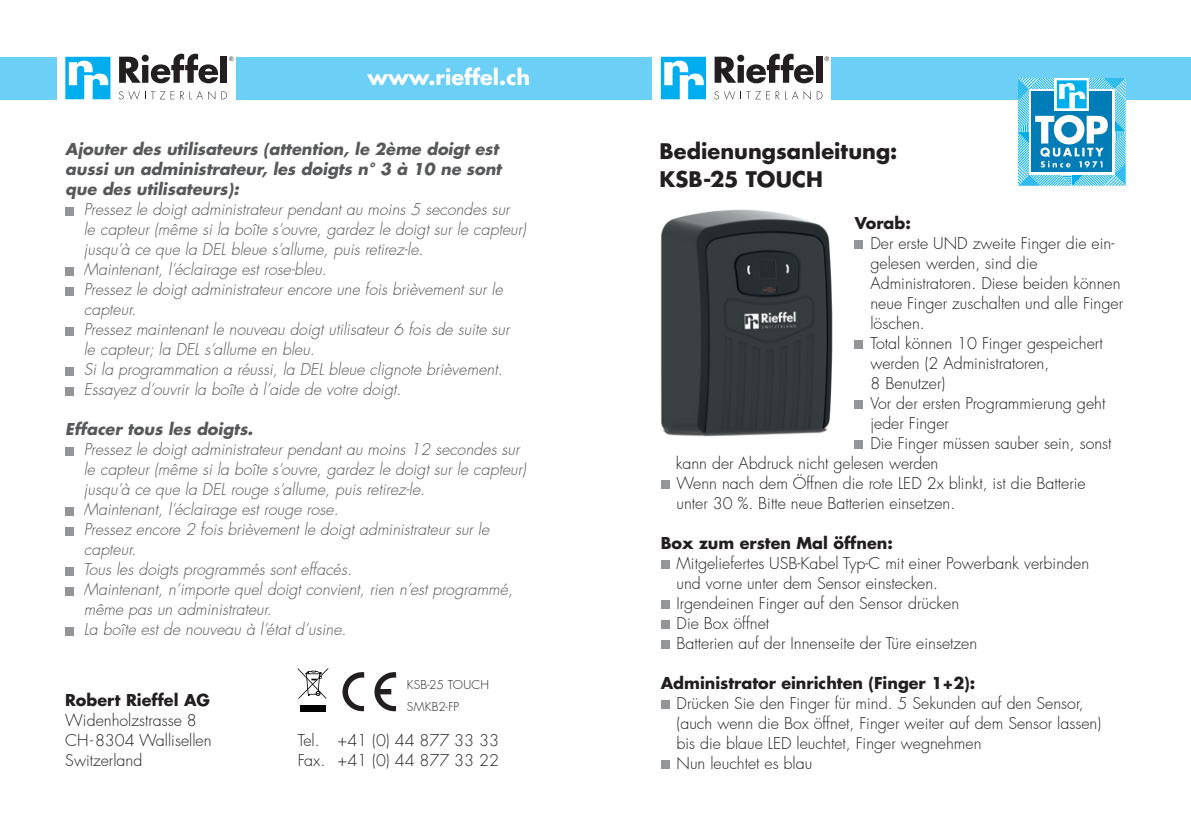
<style>
.page{position:relative;width:1191px;height:823px;background:#fff}
.page>*{position:absolute;margin:0;border:0;box-sizing:border-box;transform-origin:0 0}
._00_Seiten_Head_bold{font:700 21px "Futura LT Pro";color:#231f20}
._02_Fliesstext_DE{font:700 20.8px "Futura LT Pro";color:#fff}
._02_Fliesstext_F{font:italic 300 16px/20px "Futura LT Pro";color:#57585a}
._02_Fliesstext_DE-2{font:300 16px/20px "Futura LT Pro";color:#231f20}
._02_Fliesstext_Heads{font:italic 700 16px/20px "Futura LT Pro";color:#57585a}
._02_Fliesstext_Heads-2{font:700 16px "Futura LT Pro";color:#231f20}
._02_Fliesstext_DE-3{font:700 16px "Futura LT Pro";color:#231f20}
._01_Artikel_Front_Sp{font:300 12px "Futura LT Pro";letter-spacing:.005em;color:#231f20}
</style>
<div class="page">
<svg style="left:65px;top:57px;width:45px;height:42px"></svg>
<svg style="left:119px;top:54px;width:99px;height:29px"></svg>
<div style="left:220px;top:57px;width:7px;height:26px;background:#231f20"></div>
<svg style="left:119px;top:91px;width:46px;height:9px"></svg>
<svg style="left:171px;top:91px;width:3px;height:8px"></svg>
<svg style="left:180px;top:91px;width:35px;height:9px"></svg>
<svg style="left:221px;top:91px;width:6px;height:8px"></svg>
<div style="left:0;top:57px;width:57px;height:42px;background:#6bcff6"></div>
<div style="left:235px;top:57px;width:360px;height:42px;background:#6bcff6"></div>
<svg style="left:229px;top:57px;width:4px;height:4px"></svg>
<svg style="left:661px;top:57px;width:45px;height:42px"></svg>
<svg style="left:714px;top:54px;width:99px;height:29px"></svg>
<div style="left:816px;top:57px;width:6px;height:26px;background:#231f20"></div>
<svg style="left:714px;top:91px;width:65px;height:9px"></svg>
<svg style="left:785px;top:91px;width:37px;height:9px"></svg>
<div style="left:595px;top:57px;width:57px;height:42px;background:#6bcff6"></div>
<div style="left:831px;top:57px;width:360px;height:42px;background:#6bcff6"></div>
<svg style="left:824px;top:57px;width:5px;height:4px"></svg>
<svg style="left:1017px;top:78px;width:109px;height:108px"></svg>
<img style="left:660px;top:209px;width:173px;height:228px">
<div style="left:854px;top:240px;width:9px;height:9px;background:#939598"></div>
<div style="left:854px;top:340px;width:9px;height:9px;background:#939598"></div>
<div style="left:854px;top:400px;width:9px;height:9px;background:#939598"></div>
<div style="left:854px;top:440px;width:9px;height:9px;background:#939598"></div>
<div style="left:661px;top:480px;width:8px;height:9px;background:#939598"></div>
<div style="left:661px;top:560px;width:8px;height:9px;background:#939598"></div>
<div style="left:661px;top:600px;width:8px;height:9px;background:#939598"></div>
<div style="left:661px;top:620px;width:8px;height:9px;background:#939598"></div>
<div style="left:661px;top:640px;width:8px;height:9px;background:#939598"></div>
<div style="left:661px;top:700px;width:8px;height:9px;background:#939598"></div>
<div style="left:661px;top:760px;width:8px;height:9px;background:#939598"></div>
<div style="left:65px;top:207px;width:9px;height:8px;background:#939598"></div>
<div style="left:65px;top:267px;width:9px;height:8px;background:#939598"></div>
<div style="left:65px;top:287px;width:9px;height:8px;background:#939598"></div>
<div style="left:65px;top:327px;width:9px;height:8px;background:#939598"></div>
<div style="left:65px;top:367px;width:9px;height:8px;background:#939598"></div>
<div style="left:65px;top:387px;width:9px;height:8px;background:#939598"></div>
<div style="left:65px;top:447px;width:9px;height:8px;background:#939598"></div>
<div style="left:65px;top:507px;width:9px;height:8px;background:#939598"></div>
<div style="left:65px;top:527px;width:9px;height:8px;background:#939598"></div>
<div style="left:65px;top:567px;width:9px;height:8px;background:#939598"></div>
<div style="left:65px;top:587px;width:9px;height:8px;background:#939598"></div>
<div style="left:65px;top:627px;width:9px;height:8px;background:#939598"></div>
<svg style="left:342px;top:672px;width:22px;height:39px"></svg>
<svg style="left:374px;top:672px;width:22px;height:39px"></svg>
<div style="left:300px;top:705px;width:25px;height:6px;background:#000"></div>
<svg style="left:298px;top:668px;width:30px;height:31px"></svg>
<p class="_02_Fliesstext_DE" style="left:367px;top:61px;width:164px">www.rieffel.ch</p>
<p class="_02_Fliesstext_Heads" style="left:65px;top:139px;width:437px">Ajouter des utilisateurs (attention, le 2ème doigt est aussi un administrateur, les doigts n° 3 à 10 ne sont que des utilisateurs):</p>
<p class="_02_Fliesstext_F" style="left:84px;top:200px;width:444px">Pressez le doigt administrateur pendant au moins 5 secondes sur<br>le capteur (même si la boîte s’ouvre, gardez le doigt sur le capteur) jusqu’à ce que la DEL bleue s’allume, puis retirez-le.</p>
<p class="_02_Fliesstext_F" style="left:84px;top:260px;width:245px">Maintenant, l’éclairage est rose-bleu.</p>
<p class="_02_Fliesstext_F" style="left:84px;top:280px;width:420px">Pressez le doigt administrateur encore une fois brièvement sur le capteur.</p>
<p class="_02_Fliesstext_F" style="left:84px;top:320px;width:427px">Pressez maintenant le nouveau doigt utilisateur 6 fois de suite sur le capteur; la DEL s’allume en bleu.</p>
<p class="_02_Fliesstext_F" style="left:84px;top:360px;width:420px">Si la programmation a réussi, la DEL bleue clignote brièvement.</p>
<p class="_02_Fliesstext_F" style="left:84px;top:380px;width:319px">Essayez d’ouvrir la boîte à l’aide de votre doigt.</p>
<p class="_02_Fliesstext_Heads" style="left:65px;top:419px;width:189px">Effacer tous les doigts.</p>
<p class="_02_Fliesstext_F" style="left:84px;top:440px;width:444px">Pressez le doigt administrateur pendant au moins 12 secondes sur le capteur (même si la boîte s’ouvre, gardez le doigt sur le capteur) jusqu’à ce que la DEL rouge s’allume, puis retirez-le.</p>
<p class="_02_Fliesstext_F" style="left:84px;top:500px;width:256px">Maintenant, l’éclairage est rouge rose.</p>
<p class="_02_Fliesstext_F" style="left:84px;top:520px;width:407px">Pressez encore 2 fois brièvement le doigt administrateur sur le capteur.</p>
<p class="_02_Fliesstext_F" style="left:83px;top:560px;width:270px">Tous les doigts programmés sont effacés.</p>
<p class="_02_Fliesstext_F" style="left:84px;top:580px;width:431px">Maintenant, n’importe quel doigt convient, rien n’est programmé, même pas un administrateur.</p>
<p class="_02_Fliesstext_F" style="left:84px;top:620px;width:264px">La boîte est de nouveau à l’état d’usine.</p>
<p class="_02_Fliesstext_DE-3" style="left:65px;top:688px;width:146px">Robert Rieffel AG</p>
<p class="_02_Fliesstext_DE-2" style="left:65px;top:710px;width:133px">Widenholzstrasse 8</p>
<p class="_02_Fliesstext_DE-2" style="left:65px;top:730px;width:148px">CH-8304 Wallisellen</p>
<p class="_02_Fliesstext_DE-2" style="left:65px;top:750px;width:79px">Switzerland</p>
<p class="_01_Artikel_Front_Sp" style="left:407px;top:676px;width:84px">KSB-25 TOUCH</p>
<p class="_01_Artikel_Front_Sp" style="left:407px;top:699px;width:54px">SMKB2-FP</p>
<p class="_02_Fliesstext_DE-2" style="left:298px;top:730px;width:203px">Tel. +41 (0) 44 877 33 33</p>
<p class="_02_Fliesstext_DE-2" style="left:298px;top:750px;width:203px">Fax. +41 (0) 44 877 33 22</p>
<p class="_00_Seiten_Head_bold" style="left:659px;top:135px;width:239px">Bedienungsanleitung:</p>
<p class="_00_Seiten_Head_bold" style="left:659px;top:163px;width:165px">KSB-25 TOUCH</p>
<p class="_02_Fliesstext_Heads-2" style="left:854px;top:210px;width:58px">Vorab:</p>
<p class="_02_Fliesstext_DE-2" style="left:870px;top:233px;width:254px">Der erste UND zweite Finger die ein&shy;gelesen werden, sind die<br>Administratoren. Diese beiden können neue Finger zuschalten und alle Finger löschen.</p>
<p class="_02_Fliesstext_DE-2" style="left:870px;top:333px;width:234px">Total können 10 Finger gespeichert werden (2 Administratoren,<br>8 Benutzer)</p>
<p class="_02_Fliesstext_DE-2" style="left:870px;top:393px;width:236px">Vor der ersten Programmierung geht jeder Finger</p>
<p class="_02_Fliesstext_DE-2" style="left:675px;top:433px;width:437px;text-indent:195px">Die Finger müssen sauber sein, sonst kann der Abdruck nicht gelesen werden</p>
<p class="_02_Fliesstext_DE-2" style="left:676px;top:473px;width:411px">Wenn nach dem Öffnen die rote LED 2x blinkt, ist die Batterie unter 30 %. Bitte neue Batterien einsetzen.</p>
<p class="_02_Fliesstext_Heads-2" style="left:661px;top:530px;width:233px">Box zum ersten Mal öffnen:</p>
<p class="_02_Fliesstext_DE-2" style="left:676px;top:553px;width:414px">Mitgeliefertes USB-Kabel Typ-C mit einer Powerbank verbinden und vorne unter dem Sensor einstecken.</p>
<p class="_02_Fliesstext_DE-2" style="left:676px;top:593px;width:284px">Irgendeinen Finger auf den Sensor drücken</p>
<p class="_02_Fliesstext_DE-2" style="left:676px;top:613px;width:94px">Die Box öffnet</p>
<p class="_02_Fliesstext_DE-2" style="left:676px;top:633px;width:302px">Batterien auf der Innenseite der Türe einsetzen</p>
<p class="_02_Fliesstext_Heads-2" style="left:661px;top:670px;width:316px">Administrator einrichten (Finger 1+2):</p>
<p class="_02_Fliesstext_DE-2" style="left:676px;top:693px;width:426px">Drücken Sie den Finger für mind. 5 Sekunden auf den Sensor, (auch wenn die Box öffnet, Finger weiter auf dem Sensor lassen) bis die blaue LED leuchtet, Finger wegnehmen</p>
<p class="_02_Fliesstext_DE-2" style="left:676px;top:753px;width:137px">Nun leuchtet es blau</p>
</div>
